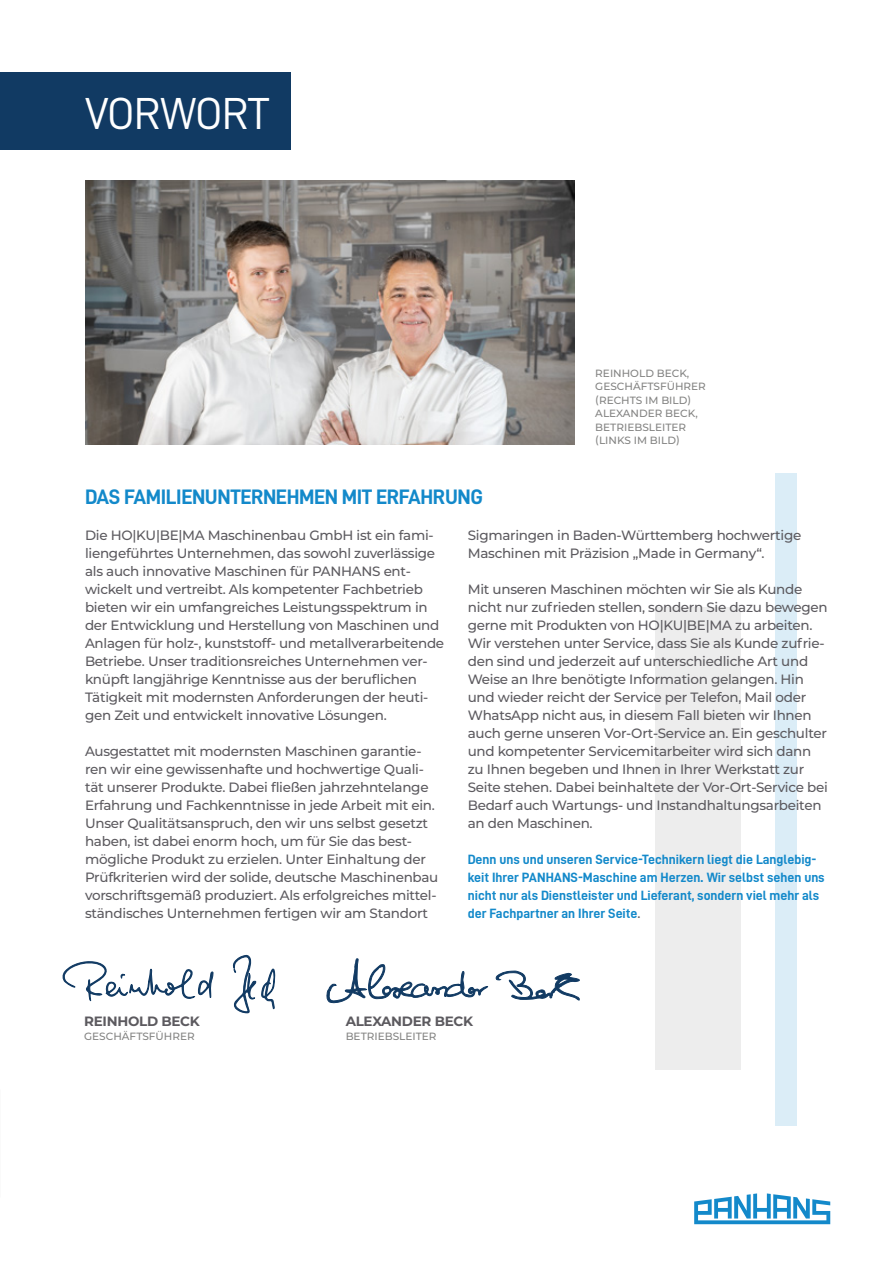
<style>
.page{position:relative;width:893px;height:1263px;background:#fff}
.page>*{position:absolute;margin:0;border:0;box-sizing:border-box;transform-origin:0 0}
.t1{font:45px "D DIN";letter-spacing:-.02em;color:#fff}
.t2{font:21px "D DIN Bold";letter-spacing:-.02em;color:#1389ca}
.t3{font:500 13.5px/18px "Montserrat";letter-spacing:-.02em;color:#5c5a5f}
.t4{font:13.5px/18px "D DIN Bold";color:#1389ca}
.t5{font:700 13.5px "Montserrat";letter-spacing:-.02em;color:#5c5a5f}
.t6{font:500 10.5px/13.5px "Montserrat";color:#838382}
.s1{font-family:"Montserrat";font-weight:500;color:#5c5a5f}
</style>
<div class="page">
<svg style="left:694px;top:1193px;width:136px;height:31px"></svg>
<div style="left:656px;top:607px;width:85px;height:463px;background:#ededed"></div>
<div style="left:776px;top:473px;width:21px;height:653px;background:#dbedf7"></div>
<div style="left:0;top:72px;width:291px;height:78px;background:#113a63"></div>
<img style="left:85px;top:180px;width:489px;height:264px">
<svg style="left:62px;top:961px;width:152px;height:41px"></svg>
<svg style="left:232px;top:954px;width:44px;height:60px"></svg>
<svg style="left:326px;top:958px;width:162px;height:45px"></svg>
<svg style="left:496px;top:971px;width:84px;height:29px"></svg>
<h1 class="t1" style="left:85px;top:88px;width:186px">VORWORT</h1>
<p class="t6" style="left:595px;top:366px;width:112px">REINHOLD BECK,<br>GESCHÄFTSFÜHRER (RECHTS IM BILD)<br>ALEXANDER BECK,<br>BETRIEBSLEITER (LINKS IM BILD)</p>
<h2 class="t2" style="left:85px;top:485px;width:399px">DAS FAMILIENUNTERNEHMEN MIT ERFAHRUNG</h2>
<p class="t3" style="left:85px;top:526px;width:361px">Die HO|KU|BE|MA Maschinenbau GmbH ist ein fami&shy;liengeführtes Unternehmen, das sowohl zuverlässige als auch innovative Maschinen für PANHANS ent&shy;wickelt und vertreibt. Als kompetenter Fachbetrieb bieten wir ein umfangreiches Leistungsspektrum in der Entwicklung und Herstellung von Maschinen und Anlagen für holz-, kunststoff- und metallverarbeitende Betriebe. Unser traditionsreiches Unternehmen ver&shy;knüpft langjährige Kenntnisse aus der beruflichen Tätigkeit mit modernsten Anforderungen der heuti&shy;gen Zeit und entwickelt innovative Lösungen.</p>
<p class="t3" style="left:85px;top:742px;width:355px">Ausgestattet mit modernsten Maschinen garantie&shy;ren wir eine gewissenhafte und hochwertige Quali&shy;tät unserer Produkte. Dabei fließen jahrzehntelange Erfahrung und Fachkenntnisse in jede Arbeit mit ein.<br>Unser Qualitätsanspruch, den wir uns selbst gesetzt haben, ist dabei enorm hoch, um für Sie das best&shy;mögliche Produkt zu erzielen. Unter Einhaltung der Prüfkriterien wird der solide, deutsche Maschinenbau vorschriftsgemäß produziert. Als erfolgreiches mittel&shy;ständisches Unternehmen fertigen wir am Standort</p>
<p class="t3" style="left:468px;top:526px;width:335px">Sigmaringen in Baden-Württemberg hochwertige<br>Maschinen mit Präzision „Made in Germany“.</p>
<p class="t3" style="left:468px;top:580px;width:362px">Mit unseren Maschinen möchten wir Sie als Kunde nicht nur zufrieden stellen, sondern Sie dazu bewegen gerne mit Produkten von HO|KU|BE|MA zu arbeiten.<br>Wir verstehen unter Service, dass Sie als Kunde zufrie&shy;den sind und jederzeit auf unterschiedliche Art und Weise an Ihre benötigte Information gelangen. Hin und wieder reicht der Service per Telefon, Mail oder WhatsApp nicht aus, in diesem Fall bieten wir Ihnen auch gerne unseren Vor-Ort-Service an. Ein geschulter und kompetenter Servicemitarbeiter wird sich dann zu Ihnen begeben und Ihnen in Ihrer Werkstatt zur Seite stehen. Dabei beinhaltete der Vor-Ort-Service bei Bedarf auch Wartungs- und Instandhaltungsarbeiten an den Maschinen.</p>
<p class="t4" style="left:468px;top:850px;width:358px">Denn uns und unseren Service-Technikern liegt die Langlebig&shy;keit Ihrer PANHANS-Maschine am Herzen. Wir selbst sehen uns nicht nur als Dienstleister und Lieferant, sondern viel mehr als der Fachpartner an Ihrer Seite<span class="s1">.</span></p>
<p class="t5" style="left:84px;top:1011px;width:117px">REINHOLD BECK</p>
<p class="t6" style="left:84px;top:1029px;width:112px">GESCHÄFTSFÜHRER</p>
<p class="t5" style="left:346px;top:1011px;width:129px">ALEXANDER BECK</p>
<p class="t6" style="left:346px;top:1029px;width:92px">BETRIEBSLEITER</p>
</div>
